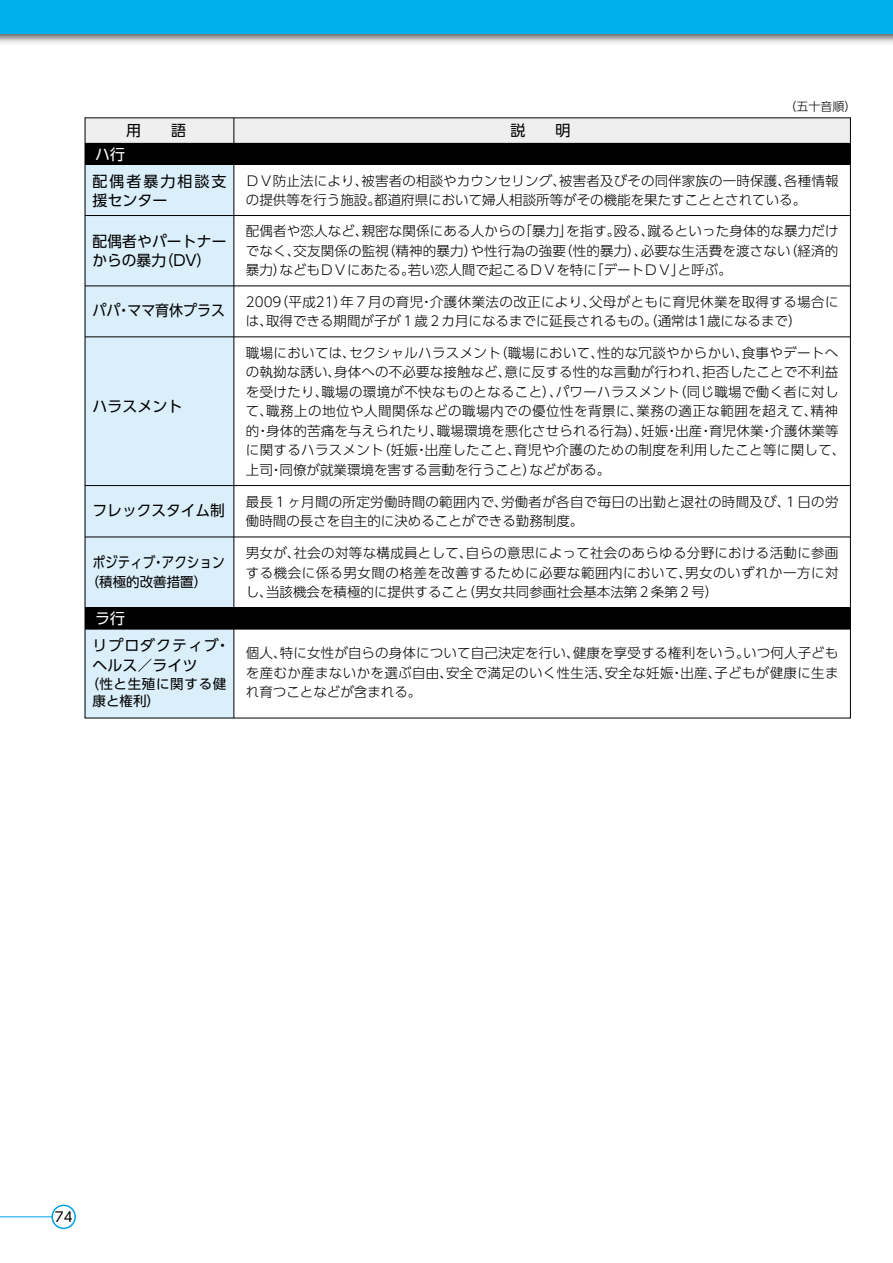
<style>
.page{position:relative;width:893px;height:1263px;background:#fff}
.page>*{position:absolute;margin:0;border:0;box-sizing:border-box;transform-origin:0 0}
.t1{font:15px/19.5px "UD Shin Go Pro";color:#000}
.t2{font:15px/19.5px "UD Shin Go Pro";letter-spacing:.06em;color:#000}
.t3{font:15px/19.5px "UD Shin Go Pro";letter-spacing:.13em;color:#000}
.t4{font:15px "UD Shin Go Pro";color:#000;scale:.84 1}
.t5{font:15px "UD Shin Go Pro";color:#000;scale:.93 1}
.t6{font:15px "UD Shin Go Pro";color:#fff}
.t7{font:300 13.5px/19.5px "UD Shin Go Pro";letter-spacing:.01em;color:#000}
.t8{font:13.5px/16.5px "UD Shin Go Pro";letter-spacing:.05em;color:#000}
.t9{font:13.5px "UD Shin Go Pro";color:#000}
.t10{font:300 12px "UD Shin Go Pro";color:#000}
</style>
<div class="page">
<div style="left:0;top:0;width:893px;height:34px;background:#00afec"></div>
<div style="left:85px;top:118px;width:765px;height:25px;background:#efefef"></div>
<div style="left:85px;top:143px;width:149px;height:575px;background:#dbeffb"></div>
<hr style="left:0;top:1216px;width:64px;height:1px;background:#00a0e9">
<div style="left:52px;top:1205px;width:23px;height:23px;background:#fff;border-radius:50%"></div>
<div style="left:51px;top:1204px;width:25px;height:25px;border:2px solid #00a0e9;border-radius:50%"></div>
<hr style="left:233px;top:118px;width:1px;height:600px;background:#000">
<hr style="left:85px;top:285px;width:765px;height:1px;background:#000">
<hr style="left:85px;top:336px;width:765px;height:1px;background:#000">
<hr style="left:85px;top:485px;width:765px;height:1px;background:#000">
<hr style="left:85px;top:537px;width:765px;height:1px;background:#000">
<div style="left:85px;top:143px;width:765px;height:22px;background:#000"></div>
<div style="left:85px;top:608px;width:765px;height:21px;background:#000"></div>
<hr style="left:85px;top:215px;width:765px;height:1px;background:#000">
<hr style="left:85px;top:629px;width:765px;height:1px;background:#000">
<hr style="left:85px;top:607px;width:765px;height:1px;background:#000">
<p class="t1" style="left:126px;top:120px;width:61px">用　　語</p>
<p class="t1" style="left:511px;top:120px;width:61px">説　　明</p>
<p class="t6" style="left:95px;top:142px;width:31px">ハ行</p>
<p class="t10" style="left:784px;top:97px;width:73px">（五十音順）</p>
<p class="t3" style="left:93px;top:171px;width:135px">配偶者暴力相談支援センター</p>
<p class="t7" style="left:246px;top:170px;width:594px">ＤＶ防止法により、被害者の相談やカウンセリング、被害者及びその同伴家族の一時保護、各種情報の提供等を行う施設。都道府県において婦人相談所等がその機能を果たすこととされている。</p>
<p class="t1" style="left:93px;top:231px;width:135px">配偶者やパートナーからの暴力（DV）</p>
<p class="t7" style="left:246px;top:221px;width:594px;text-align:justify">配偶者や恋人など、親密な関係にある人からの「暴力」を指す。殴る、蹴るといった身体的な暴力だけでなく、交友関係の監視（精神的暴力）や性行為の強要（性的暴力）、必要な生活費を渡さない（経済的暴力）などもＤＶにあたる。若い恋人間で起こるＤＶを特に「デートＤＶ」と呼ぶ。</p>
<p class="t5" style="left:93px;top:298px;width:144px">パパ・ママ育休プラス</p>
<p class="t7" style="left:246px;top:291px;width:594px">2009（平成21）年７月の育児・介護休業法の改正により、父母がともに育児休業を取得する場合には、取得できる期間が子が１歳２カ月になるまでに延長されるもの。（通常は1歳になるまで）</p>
<p class="t1" style="left:93px;top:396px;width:91px">ハラスメント</p>
<p class="t7" style="left:246px;top:342px;width:601px">職場においては、セクシャルハラスメント（職場において、性的な冗談やからかい、食事やデートへの執拗な誘い、身体への不必要な接触など、意に反する性的な言動が行われ、拒否したことで不利益を受けたり、職場の環境が不快なものとなること）、パワーハラスメント（同じ職場で働く者に対して、職務上の地位や人間関係などの職場内での優位性を背景に、業務の適正な範囲を超えて、精神的・身体的苦痛を与えられたり、職場環境を悪化させられる行為）、妊娠・出産・育児休業・介護休業等に関するハラスメント（妊娠・出産したこと、育児や介護のための制度を利用したこと等に関して、上司・同僚が就業環境を害する言動を行うこと）などがある。</p>
<p class="t1" style="left:93px;top:500px;width:134px">フレックスタイム制</p>
<p class="t7" style="left:246px;top:491px;width:594px">最長１ヶ月間の所定労働時間の範囲内で、労働者が各自で毎日の出勤と退社の時間及び、１日の労働時間の長さを自主的に決めることができる勤務制度。</p>
<p class="t4" style="left:92px;top:550px;width:159px">ポジティブ・アクション</p>
<p class="t9" style="left:86px;top:570px;width:123px">（積極的改善措置）</p>
<p class="t6" style="left:95px;top:606px;width:31px">ラ行</p>
<p class="t2" style="left:93px;top:635px;width:139px">リプロダクティブ・ヘルス／ライツ</p>
<p class="t8" style="left:93px;top:675px;width:135px;text-indent:-7px">（性と生殖に関する健康と権利）</p>
<p class="t7" style="left:246px;top:543px;width:594px;text-align:justify">男女が、社会の対等な構成員として、自らの意思によって社会のあらゆる分野における活動に参画する機会に係る男女間の格差を改善するために必要な範囲内において、男女のいずれか一方に対し、当該機会を積極的に提供すること（男女共同参画社会基本法第２条第２号）</p>
<p class="t7" style="left:246px;top:643px;width:594px;text-align:justify">個人、特に女性が自らの身体について自己決定を行い、健康を享受する権利をいう。いつ何人子どもを産むか産まないかを選ぶ自由、安全で満足のいく性生活、安全な妊娠・出産、子どもが健康に生まれ育つことなどが含まれる。</p>
<p class="t9" style="left:55px;top:1206px;width:19px">74</p>
</div>
